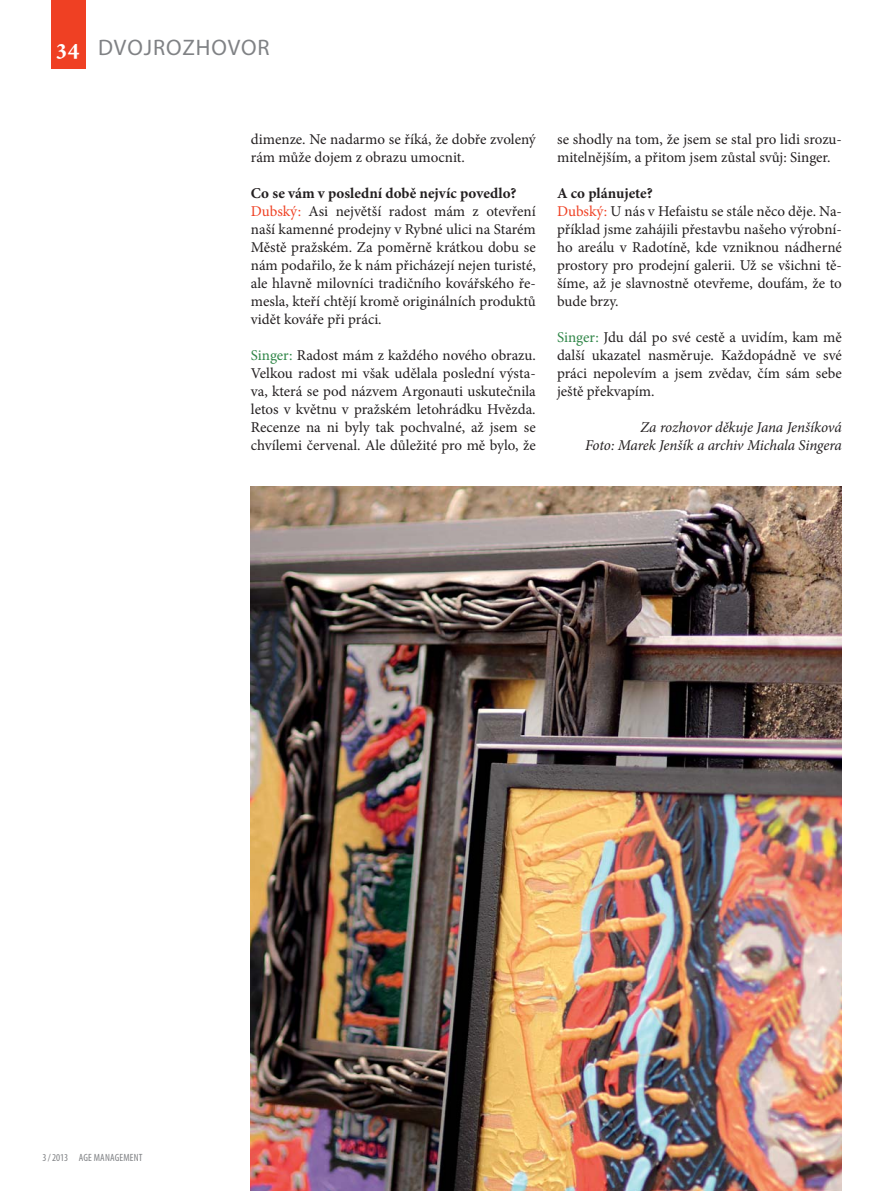
<style>
.page{position:relative;width:893px;height:1191px;background:#fff}
.page>*{position:absolute;margin:0;border:0;box-sizing:border-box;transform-origin:0 0}
.t1{font:22.5px "Myriad Pro";letter-spacing:.04em;color:#808285}
.t2{font:15px/18px "Minion Pro";color:#231f20}
.t3{font:italic 15px/18px "Minion Pro";letter-spacing:-.01em;color:#231f20;text-align:right}
.t4{font:condensed 10.5px "Myriad Pro";letter-spacing:.02em;color:#808285}
.s1{font-family:"Minion Pro";font-weight:700;font-size:24px;color:#fff}
.s2{font-weight:700}
.s3{color:#ef4023}
.s4{color:#308648}
</style>
<div class="page">
<div style="left:51px;top:0;width:34px;height:68px;background:#ef4023"></div>
<img style="left:251px;top:486px;width:591px;height:704px">
<h1 class="t1" style="left:56px;top:39px;width:215px"><span class="s1">34</span> DVOJROZHOVOR</h1>
<p class="t2" style="left:251px;top:132px;width:286px">dimenze. Ne nadarmo se říká, že dobře zvolený rám může dojem z obrazu umocnit.</p>
<p class="t2" style="left:251px;top:186px;width:286px"><span class="s2">Co se vám v poslední době nejvíc povedlo?<br></span><span class="s3">Dubský:</span> Asi největší radost mám z otevření naší kamenné prodejny v Rybné ulici na Starém Městě pražském. Za poměrně krátkou dobu se nám podařilo, že k nám přicházejí nejen turisté, ale hlavně milovníci tradičního kovářského ře&shy;mesla, kteří chtějí kromě originálních produktů vidět kováře při práci.</p>
<p class="t2" style="left:251px;top:348px;width:286px;text-align:justify"><span class="s4">Singer:</span> Radost mám z každého nového obrazu.<br>Velkou radost mi však udělala poslední výsta&shy;va, která se pod názvem Argonauti uskutečnila letos v květnu v pražském letohrádku Hvězda.<br>Recenze na ni byly tak pochvalné, až jsem se chvílemi červenal. Ale důležité pro mě bylo, že</p>
<p class="t2" style="left:557px;top:132px;width:286px">se shodly na tom, že jsem se stal pro lidi srozu&shy;mitelnějším, a přitom jsem zůstal svůj: Singer.</p>
<p class="t2" style="left:557px;top:186px;width:286px"><span class="s2">A co plánujete?<br></span><span class="s3">Dubský:</span> U nás v Hefaistu se stále něco děje. Na&shy;příklad jsme zahájili přestavbu našeho výrobní&shy;ho areálu v Radotíně, kde vzniknou nádherné prostory pro prodejní galerii. Už se všichni tě&shy;šíme, až je slavnostně otevřeme, doufám, že to bude brzy.</p>
<p class="t2" style="left:557px;top:330px;width:286px;text-align:justify"><span class="s4">Singer:</span> Jdu dál po své cestě a uvidím, kam mě další ukazatel nasměruje. Každopádně ve své práci nepolevím a jsem zvědav, čím sám sebe ještě překvapím.</p>
<p class="t3" style="left:585px;top:420px;width:258px">Za rozhovor děkuje Jana Jenšíková<br>Foto: Marek Jenšík a archiv Michala Singera</p>
<p class="t4" style="left:43px;top:1153px;width:102px">3 / 2013 AGE MANAGEMENT</p>
</div>
